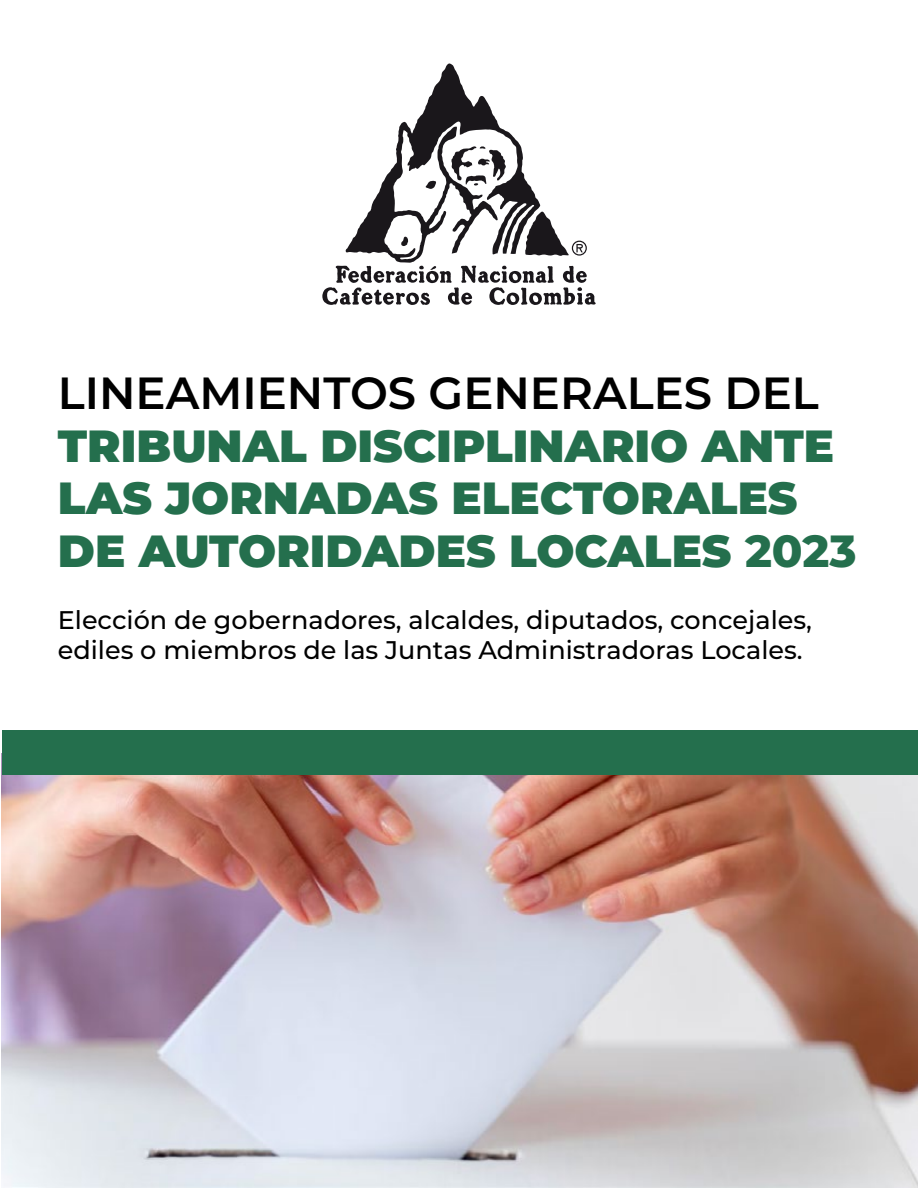
<style>
.page{position:relative;width:918px;height:1188px;background:#fff}
.page>*{position:absolute;margin:0;border:0;box-sizing:border-box;transform-origin:0 0}
.t1{font:900 45px/52.5px "Montserrat";color:#246f4d}
.t2{font:600 45px "Montserrat";color:#000}
.t3{font:500 25.5px/30px "Montserrat";color:#000}
.s1{font-weight:800}
</style>
<div class="page">
<svg style="left:322px;top:63px;width:274px;height:242px"></svg>
<img style="left:2px;top:774px;width:916px;height:414px">
<div style="left:2px;top:730px;width:916px;height:44px;background:#246f4d"></div>
<h1 class="t2" style="left:58px;top:361px;width:762px">LINEAMIENTOS GENERALES DEL</h1>
<h1 class="t1" style="left:58px;top:417px;width:800px">TRIBUNAL DISCIPLINARIO ANTE<br>LAS JORNADAS ELECTORALES<br>DE AUTORIDADES LOCALES <span class="s1">2023</span></h1>
<p class="t3" style="left:58px;top:604px;width:756px">Elección de gobernadores, alcaldes, diputados, concejales, ediles o miembros de las Juntas Administradoras Locales.</p>
</div>
